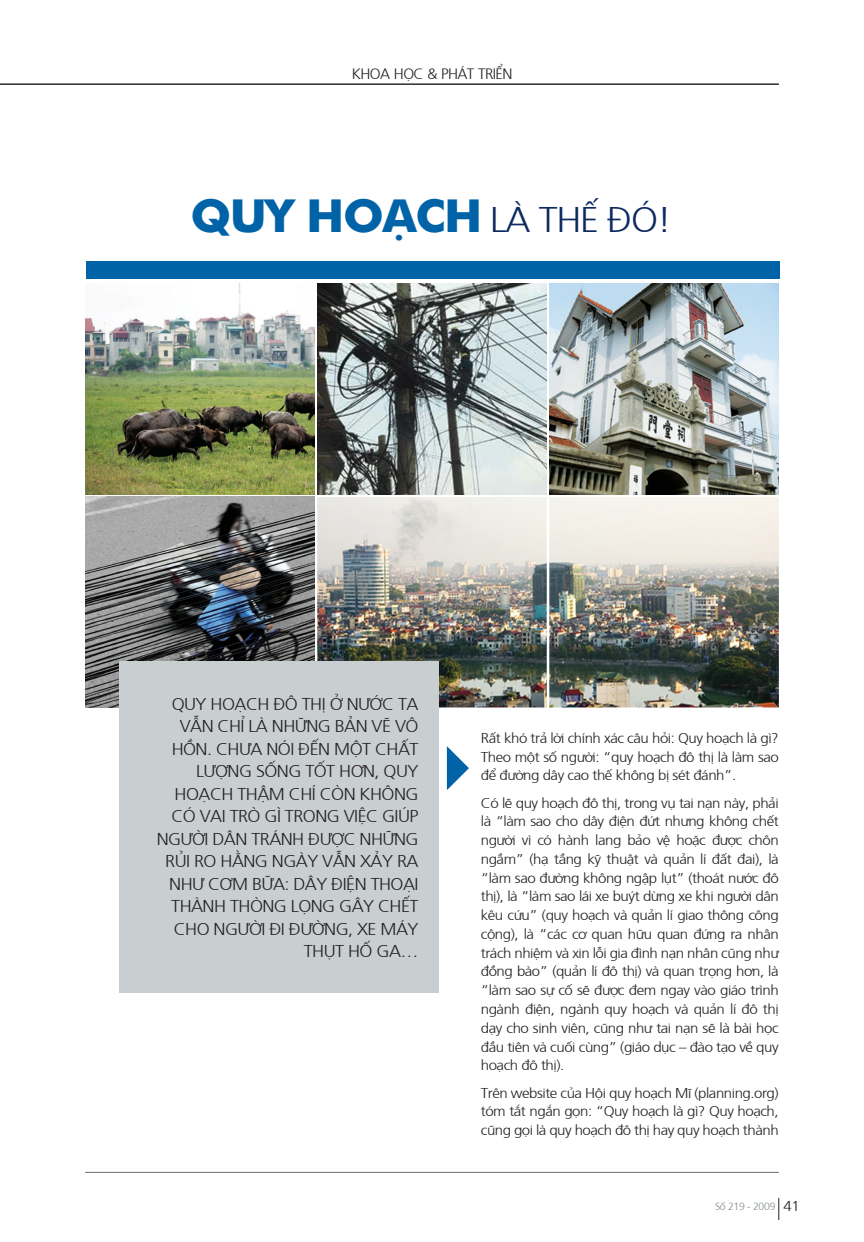
<style>
.page{position:relative;width:864px;height:1242px;background:#fff}
.page>*{position:absolute;margin:0;border:0;box-sizing:border-box;transform-origin:0 0}
.t1{font:700 45.3px "Futura";letter-spacing:-.03em;color:#0063a8;scale:1.05 1}
.t2{font:300 17.1px "Frutiger";letter-spacing:-.03em;color:#231f20;scale:1.05 1}
.t3{font:300 17.1px "Frutiger";letter-spacing:.025em;color:#231f20;scale:1.05 1}
.t4{font:300 17.1px "Frutiger";letter-spacing:.08em;color:#231f20;scale:1.05 1}
.t5{font:300 17.1px "Frutiger";letter-spacing:.055em;color:#231f20;scale:1.05 1}
.t6{font:300 15px "Frutiger";letter-spacing:-.04em;color:#231f20}
.t7{font:300 14.25px/18.8px "Frutiger";letter-spacing:-.03em;color:#231f20;text-align:justify;scale:1.05 1}
.t8{font:300 10.5px "Frutiger";letter-spacing:-.03em;color:#838c91}
.s1{font-family:"Frutiger";font-weight:300;font-size:35.55px;color:#0c2a60}
.s2{font-size:14.25px;color:#231f20}
</style>
<div class="page">
<img style="left:85px;top:283px;width:229px;height:211px">
<img style="left:85px;top:497px;width:229px;height:210px">
<img style="left:317px;top:283px;width:229px;height:211px">
<img style="left:549px;top:283px;width:229px;height:211px">
<img style="left:317px;top:497px;width:461px;height:210px">
<div style="left:119px;top:661px;width:319px;height:331px;background:#c9ced1"></div>
<svg style="left:446px;top:746px;width:22px;height:44px"></svg>
<hr style="left:0;top:84px;width:778px;height:1px;background:#262324">
<hr style="left:85px;top:1172px;width:693px;height:1px;background:#6c6d70">
<svg style="left:778px;top:1198px;width:1px;height:22px"></svg>
<div style="left:86px;top:261px;width:693px;height:18px;background:#0063a8"></div>
<p class="t6" style="left:352px;top:63px;width:160px">KHOA HỌC &amp; PHÁT TRI ỂN</p>
<h1 class="t1" style="left:190px;top:182px;width:459px">QUY HOẠCH <span class="s1">là th ế đó !</span></h1>
<p class="t2" style="left:172px;top:692px;width:49px">Quy hoạ</p>
<p class="t2" style="left:246px;top:692px;width:163px">ch đô thị ở nước ta</p>
<p class="t5" style="left:180px;top:714px;width:217px">vẫn chỉ là những bản vẽ vô</p>
<p class="t3" style="left:172px;top:737px;width:236px">hồn. Ch ưa nói đến một chất</p>
<p class="t4" style="left:196px;top:759px;width:210px">lượng sống tốt hơn, quy</p>
<p class="t2" style="left:174px;top:782px;width:12px">hoạ</p>
<p class="t2" style="left:210px;top:782px;width:154px">ch thậm chí còn khô</p>
<p class="t2" style="left:394px;top:782px;width:22px">ng</p>
<p class="t2" style="left:171px;top:804px;width:235px">có vai trò gì trong việc giúp</p>
<p class="t3" style="left:157px;top:827px;width:248px">người dân tránh được những</p>
<p class="t2" style="left:165px;top:849px;width:197px">rủ i ro hằng ngày vẫn xảy</p>
<p class="t2" style="left:397px;top:849px;width:19px">ra</p>
<p class="t2" style="left:169px;top:872px;width:90px">như cơm bữa</p>
<p class="t2" style="left:284px;top:872px;width:102px">: dây điện thoạ</p>
<p class="t2" style="left:414px;top:872px;width:5px">i</p>
<p class="t2" style="left:171px;top:894px;width:237px">thành thòng lọng gây chết</p>
<p class="t4" style="left:174px;top:917px;width:210px">cho người đi đường, xe máy</p>
<p class="t2" style="left:304px;top:939px;width:111px">thụt hố ga…</p>
<p class="t7" style="left:480px;top:727px;width:285px">Rất khó trả lời chính xác câu hỏi: Quy hoạch là gì?<br>Theo một số người: “quy hoạch đô thị là làm sao để đường dây cao thế không bị sét đánh”.</p>
<p class="t7" style="left:480px;top:792px;width:285px">Có lẽ quy hoạch đô thị, trong vụ tai nạn này, phải là “làm sao cho dây điện đứt nhưng không chết người vì có hành lang bảo vệ hoặc được chôn ngầm” (hạ tầng kỹ thuật và quản lí đất đai), là “làm sao đường không ngập lụt” (thoát nước đô thị), là “làm sao lái xe buýt dừng xe khi người dân kêu cứu” (quy hoạch và quản lí giao thông công cộng), là “các cơ quan hữu quan đứng ra nhân trách nhiệm và xin lỗi gia đình nạn nhân cũng như đồng bào” (quản lí đô thị) và quan trọng hơn, là “làm sao sự cố sẽ được đem ngay vào giáo trình ngành điện, ngành quy hoạch và quản lí đô thị dạy cho sinh viên, cũng như tai nạn sẽ là bài học đầu tiên và cuối cùng” (giáo dục – đào tạo về quy hoạch đô thị).</p>
<p class="t7" style="left:480px;top:1082px;width:285px">Trên website của Hội quy hoạch Mĩ (planning.org) tóm tắt ngắn gọn: “Quy hoạch là gì? Quy hoạch, cũng gọi là quy hoạch đô thị hay quy hoạch thành</p>
<p class="t8" style="left:714px;top:1198px;width:86px">Số 219 - 2009 <span class="s2">41</span></p>
</div>
